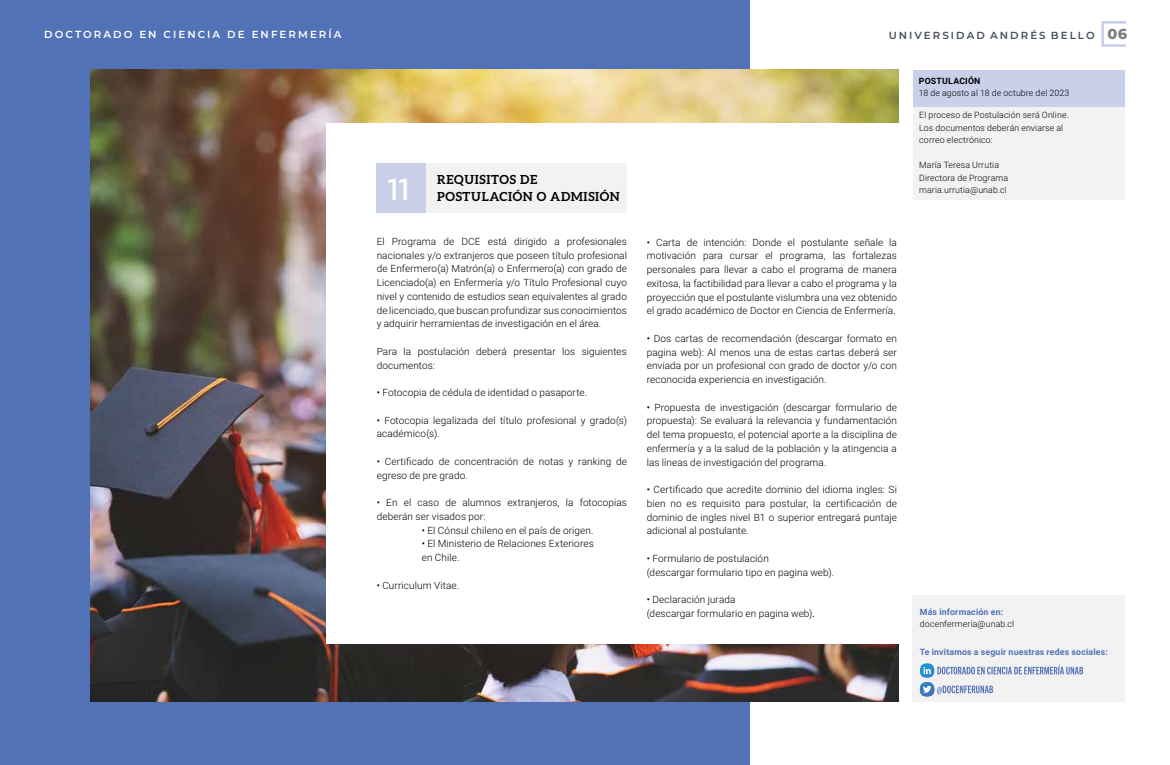
<style>
.page{position:relative;width:1170px;height:765px;background:#fff}
.page>*{position:absolute;margin:0;border:0;box-sizing:border-box;transform-origin:0 0}
.t1{font:31.38px "Ingra";color:#fff}
.t2{font:700 12.5px "Aleo";letter-spacing:.05em;color:#000}
.t3{font:600 10.25px "Montserrat";letter-spacing:.2em;color:#fff}
.t4{font:600 10.25px "Montserrat";letter-spacing:.2em;color:#474f59}
.t5{font:300 10px/13.8px "Roboto";letter-spacing:.01em;color:#000}
.t6{font:300 8.75px/12.5px "Roboto";letter-spacing:.015em;color:#000}
.t7{font:700 8.75px "Roboto";letter-spacing:.02em;color:#5272b7}
.t8{font:700 8.75px "Roboto";letter-spacing:.025em;color:#000}
.s1{font-weight:800;font-size:14.5px;color:#808080}
.s2{font-family:"Myriad Pro";font-weight:400;font-stretch:condensed}
</style>
<div class="page">
<div style="left:0;top:0;width:749px;height:765px;background:#5272b7"></div>
<img style="left:90px;top:70px;width:808px;height:632px">
<div style="left:326px;top:124px;width:798px;height:520px;background:#fff"></div>
<svg style="left:1101px;top:21px;width:24px;height:26px"></svg>
<div style="left:426px;top:163px;width:200px;height:50px;background:#f2f2f2"></div>
<div style="left:376px;top:163px;width:50px;height:50px;background:#cacfea"></div>
<div style="left:913px;top:71px;width:211px;height:37px;background:#cacfea"></div>
<div style="left:913px;top:107px;width:211px;height:93px;background:#f2f2f2"></div>
<div style="left:912px;top:595px;width:212px;height:106px;background:#f2f2f2"></div>
<svg style="left:919px;top:663px;width:163px;height:34px"></svg>
<p class="t3" style="left:44px;top:28px;width:299px">DOCTORADO EN CIENCIA DE ENFERMERÍA</p>
<p class="t4" style="left:888px;top:28px;width:240px">UNIVERSIDAD ANDRÉS BELLO <span class="s1">06</span></p>
<p class="t2" style="left:437px;top:172px;width:101px">REQUISITOS DE</p>
<h1 class="t1" style="left:387px;top:170px;width:24px">11</h1>
<p class="t2" style="left:437px;top:189px;width:184px">POSTULACIÓN O ADMISIÓN</p>
<p class="t5" style="left:376px;top:234px;width:252px;text-align:justify">El Programa de DCE está dirigido a profesionales nacionales y/o extranjeros que poseen título profesional de Enfermero(a) Matrón(a) o Enfermero(a) con grado de Licenciado(a) en Enfermería y/o Título Profesional cuyo nivel y contenido de estudios sean equivalentes al grado de licenciado, que buscan profundizar sus conocimientos y adquirir herramientas de investigación en el área.</p>
<p class="t5" style="left:376px;top:344px;width:252px">Para la postulación deberá presentar los siguientes documentos:</p>
<p class="t5" style="left:376px;top:385px;width:212px">• Fotocopia de cédula de identidad o pasaporte.</p>
<p class="t5" style="left:376px;top:413px;width:252px">• Fotocopia legalizada del título profesional y grado(s) académico(s).</p>
<p class="t5" style="left:376px;top:454px;width:252px">• Certificado de concentración de notas y ranking de egreso de pre grado.</p>
<p class="t5" style="left:376px;top:495px;width:252px">• En el caso de alumnos extranjeros, la fotocopias deberán ser visados por:</p>
<p class="t5" style="left:421px;top:523px;width:173px">• El Cónsul chileno en el país de origen.</p>
<p class="t5" style="left:421px;top:537px;width:173px">• El Ministerio de Relaciones Exteriores en Chile.</p>
<p class="t5" style="left:376px;top:578px;width:84px">• Curriculum Vitae.</p>
<p class="t5" style="left:646px;top:235px;width:252px;text-align:justify">• Carta de intención: Donde el postulante señale la motivación para cursar el programa, las fortalezas personales para llevar a cabo el programa de manera exitosa, la factibilidad para llevar a cabo el programa y la proyección que el postulante vislumbra una vez obtenido el grado académico de Doctor en Ciencia de Enfermería.</p>
<p class="t5" style="left:646px;top:331px;width:252px;text-align:justify">• Dos cartas de recomendación (descargar formato en pagina web): Al menos una de estas cartas deberá ser enviada por un profesional con grado de doctor y/o con reconocida experiencia en investigación.</p>
<p class="t5" style="left:646px;top:400px;width:252px;text-align:justify">• Propuesta de investigación (descargar formulario de propuesta): Se evaluará la relevancia y fundamentación del tema propuesto, el potencial aporte a la disciplina de enfermería y a la salud de la población y la atingencia a las líneas de investigación del programa.</p>
<p class="t5" style="left:646px;top:482px;width:252px;text-align:justify">• Certificado que acredite dominio del idioma ingles: Si bien no es requisito para postular, la certificación de dominio de ingles nivel B1 o superior entregará puntaje adicional al postulante.</p>
<p class="t5" style="left:646px;top:551px;width:189px">• Formulario de postulación<br>(descargar formulario tipo en pagina web).</p>
<p class="t5" style="left:646px;top:592px;width:169px">• Declaración jurada<br>(descargar formulario en pagina web)<span class="s2">.</span></p>
<p class="t8" style="left:918px;top:75px;width:63px">POSTULACIÓN</p>
<p class="t6" style="left:918px;top:87px;width:152px">18 de agosto al 18 de octubre del 2023</p>
<p class="t6" style="left:919px;top:109px;width:151px">El proceso de Postulación será Online.<br>Los documentos deberán enviarse al correo electrónico:</p>
<p class="t6" style="left:919px;top:159px;width:90px">María Teresa Urrutia<br>Directora de Programa maria.urrutia@unab.cl</p>
<p class="t7" style="left:919px;top:605px;width:85px">Más información en:</p>
<p class="t6" style="left:919px;top:617px;width:96px">docenfermeria@unab.cl</p>
<p class="t7" style="left:919px;top:646px;width:189px">Te invitamos a seguir nuestras redes sociales:</p>
</div>
